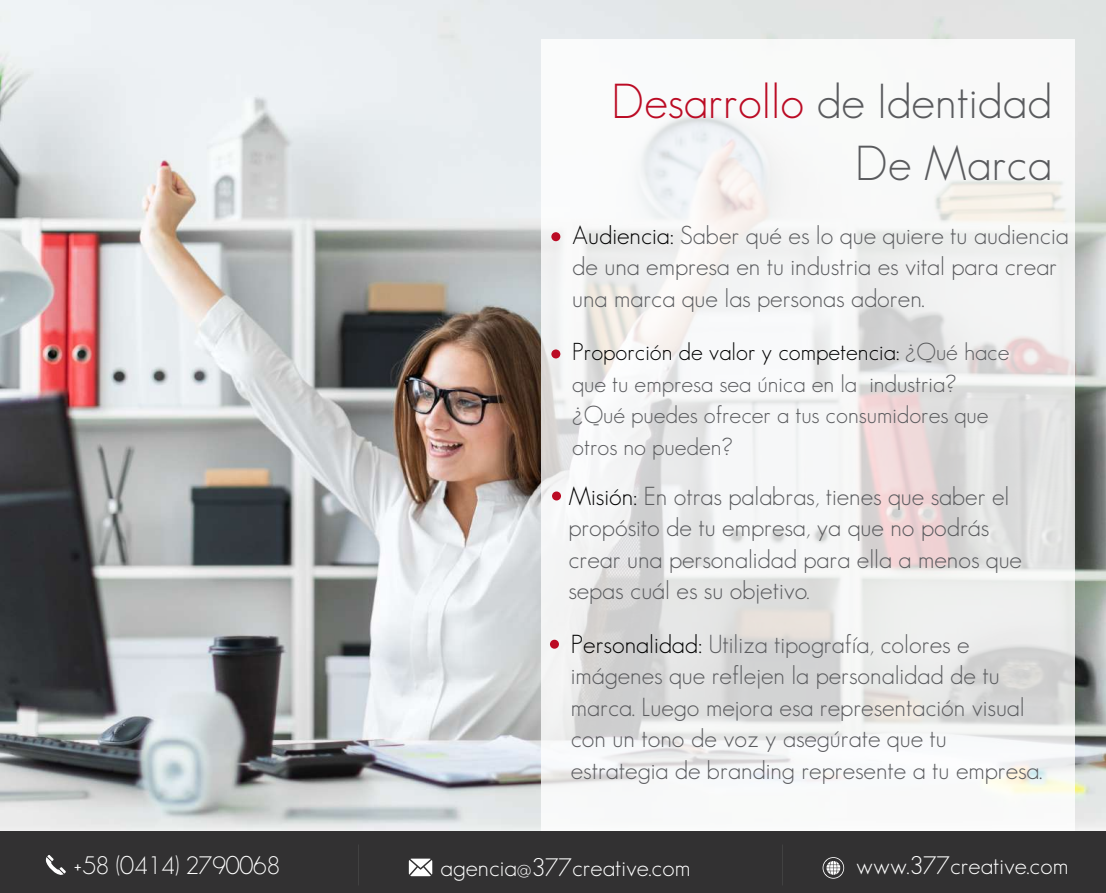
<style>
.page{position:relative;width:1106px;height:893px;background:#fff}
.page>*{position:absolute;margin:0;border:0;box-sizing:border-box;transform-origin:0 0}
.t1{font:300 48px/61.7px "Geosans";color:#5a5b5e;text-align:right}
.t2{font:300 25.5px/31.5px "Geosans";color:#5a5b5e}
.t3{font:300 24.75px "Geosans";color:#fff}
.t4{font:300 24px/31.5px "Geosans";color:#5a5b5e}
.s1{color:#bb0b24}
.s2{color:#000}
.s3{font-size:24px}
</style>
<div class="page">
<img style="left:0;top:0;width:1106px;height:831px">
<svg style="left:540px;top:39px;width:534px;height:792px;fill:#f4f4f4"></svg>
<div style="left:0;top:831px;width:1106px;height:61px;background:#323132"></div>
<svg style="left:822px;top:857px;width:22px;height:21px"></svg>
<svg style="left:409px;top:858px;width:23px;height:18px"></svg>
<svg style="left:46px;top:855px;width:20px;height:20px"></svg>
<div style="left:551px;top:232px;width:9px;height:9px;background:#bb0b24;border-radius:50%"></div>
<div style="left:551px;top:349px;width:9px;height:9px;background:#bb0b24;border-radius:50%"></div>
<div style="left:552px;top:491px;width:9px;height:9px;background:#bb0b24;border-radius:50%"></div>
<div style="left:550px;top:639px;width:9px;height:9px;background:#bb0b24;border-radius:50%"></div>
<h1 class="t1" style="left:611px;top:71px;width:442px"><span class="s1">Desarrollo</span> de Identidad<br>De Marca</h1>
<p class="t2" style="left:572px;top:219px;width:498px"><span class="s2">Audiencia:</span> Saber qué es lo que quiere tu audiencia de una empresa en tu industria es vital para crear una marca que las personas adoren.</p>
<p class="t4" style="left:572px;top:336px;width:439px"><span class="s2">Proporción de valor y competencia:</span> ¿Qué hace que tu empresa sea única en la industria? ¿Qué puedes ofrecer a tus consumidores que otros no pueden?</p>
<p class="t2" style="left:568px;top:480px;width:455px"><span class="s2">Misión:</span> En otras palabras, tienes que saber el propósito de tu empresa, ya que no podrás crear una personalidad para ella a menos que sepas cuál es su objetivo<span class="s3">.</span></p>
<p class="t2" style="left:571px;top:628px;width:473px"><span class="s2">Personalidad:</span> Utiliza tipografía, colores e imágenes que reflejen la personalidad de tu marca. Luego mejora esa representación visual con un tono de voz y asegúrate que tu estrategia de branding represente a tu empresa.</p>
<p class="t3" style="left:73px;top:851px;width:209px">+58 (0414) 2790068</p>
<p class="t3" style="left:440px;top:853px;width:251px">agencia@377creative.com</p>
<p class="t3" style="left:856px;top:851px;width:214px">www.377creative.com</p>
</div>
